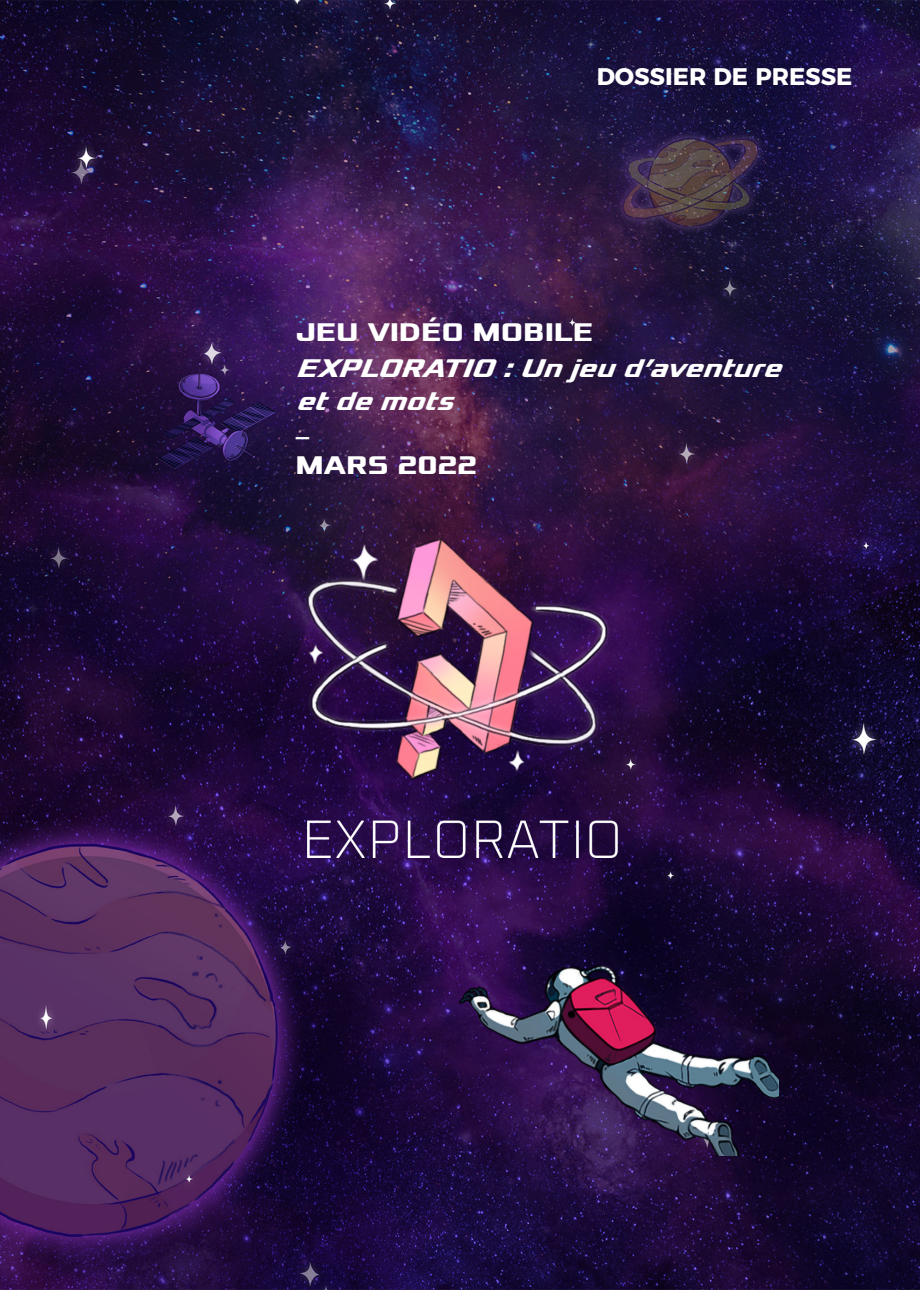
<style>
.page{position:relative;width:920px;height:1290px;background:#fff}
.page>*{position:absolute;margin:0;border:0;box-sizing:border-box;transform-origin:0 0}
.t1{font:italic 700 27px "Xolonium";color:#fff}
.t2{font:700 27px "Xolonium";color:#fff}
.t3{font:700 24px "Montserrat";color:#fff}
.t4{font:700 21px "Xolonium";color:#fff}
</style>
<div class="page">
<img style="left:0;top:1px;width:920px;height:1289px">
<img style="left:302px;top:538px;width:316px;height:319px">
<img style="left:460px;top:965px;width:319px;height:190px">
<p class="t3" style="left:597px;top:57px;width:257px">DOSSIER DE PRESSE</p>
<p class="t2" style="left:296px;top:317px;width:299px">JEU VIDÉO MOBILE</p>
<p class="t1" style="left:296px;top:353px;width:497px">EXPLORATIO :Unjeud’aventure</p>
<p class="t1" style="left:296px;top:386px;width:169px">etdemots</p>
<p class="t4" style="left:296px;top:416px;width:15px">_</p>
<p class="t2" style="left:296px;top:450px;width:183px">MARS 2022</p>
</div>
